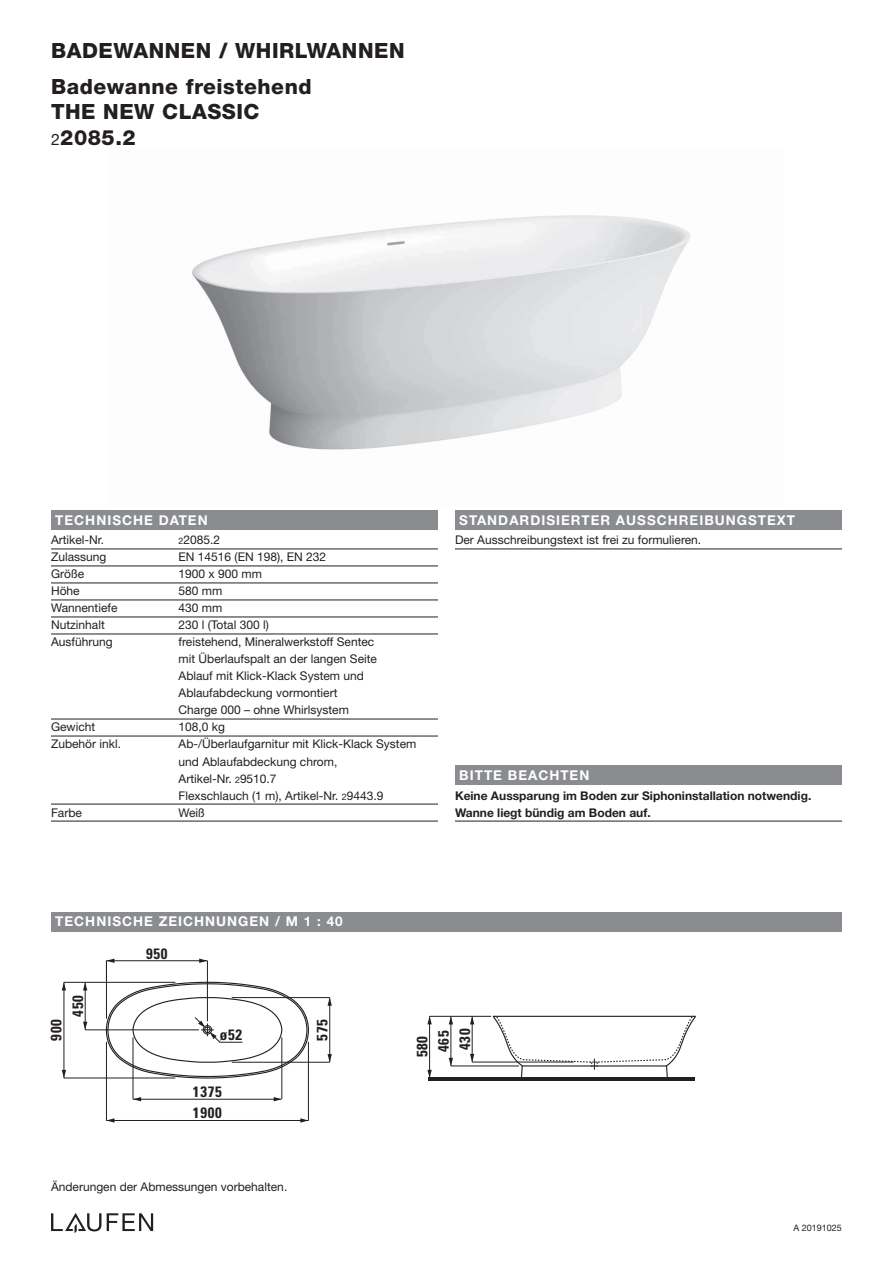
<style>
.page{position:relative;width:893px;height:1263px;background:#fff}
.page>*{position:absolute;margin:0;border:0;box-sizing:border-box;transform-origin:0 0}
.t1{font:800 21px/25.5px "Helvetica Neue";letter-spacing:.025em;color:#231f20}
.t2{font:700 condensed 15px/21.3px "Univers";letter-spacing:.05em;color:#231f20;text-align:center}
.t3{font:700 13.5px "Helvetica Neue";letter-spacing:.075em;color:#fff}
.t4{font:12px/17px "Helvetica Neue";color:#231f20}
.t5{font:700 12px/17px "Helvetica Neue";color:#231f20}
.t6{font:9px "Helvetica Neue";color:#231f20}
.s1{font-weight:400;font-size:15.75px}
.s2{font-size:9px}
</style>
<div class="page">
<div style="left:51px;top:912px;width:791px;height:19px;background:#8a8c8f"></div>
<svg style="left:107px;top:1213px;width:46px;height:18px"></svg>
<svg style="left:51px;top:1213px;width:50px;height:20px"></svg>
<svg style="left:492px;top:1015px;width:204px;height:63px"></svg>
<hr style="left:64px;top:982px;width:1px;height:96px;background:#231f20">
<hr style="left:64px;top:982px;width:111px;height:1px;background:#231f20">
<hr style="left:64px;top:1078px;width:111px;height:1px;background:#231f20">
<hr style="left:85px;top:982px;width:1px;height:48px;background:#231f20">
<hr style="left:85px;top:1029px;width:114px;height:1px;background:#231f20">
<svg style="left:62px;top:982px;width:4px;height:8px"></svg>
<svg style="left:83px;top:982px;width:4px;height:8px"></svg>
<svg style="left:62px;top:1070px;width:4px;height:8px"></svg>
<svg style="left:83px;top:1022px;width:4px;height:8px"></svg>
<hr style="left:106px;top:1042px;width:1px;height:78px;background:#231f20">
<hr style="left:308px;top:1042px;width:1px;height:78px;background:#231f20">
<hr style="left:106px;top:1120px;width:202px;height:1px;background:#231f20">
<svg style="left:106px;top:1118px;width:8px;height:5px"></svg>
<svg style="left:300px;top:1118px;width:8px;height:5px"></svg>
<hr style="left:133px;top:1099px;width:148px;height:1px;background:#231f20">
<svg style="left:133px;top:1097px;width:8px;height:4px"></svg>
<svg style="left:274px;top:1097px;width:8px;height:4px"></svg>
<hr style="left:329px;top:997px;width:1px;height:65px;background:#231f20">
<svg style="left:327px;top:997px;width:5px;height:9px"></svg>
<svg style="left:328px;top:1054px;width:4px;height:8px"></svg>
<hr style="left:232px;top:997px;width:98px;height:1px;background:#231f20">
<hr style="left:232px;top:1062px;width:98px;height:1px;background:#231f20">
<hr style="left:282px;top:1037px;width:1px;height:62px;background:#231f20">
<hr style="left:133px;top:1037px;width:1px;height:62px;background:#231f20">
<hr style="left:430px;top:1016px;width:61px;height:1px;background:#231f20">
<hr style="left:429px;top:1016px;width:1px;height:61px;background:#231f20">
<svg style="left:427px;top:1016px;width:5px;height:8px"></svg>
<svg style="left:470px;top:1016px;width:4px;height:8px"></svg>
<hr style="left:472px;top:1016px;width:1px;height:46px;background:#231f20">
<svg style="left:470px;top:1054px;width:4px;height:8px"></svg>
<svg style="left:427px;top:1070px;width:5px;height:8px"></svg>
<hr style="left:472px;top:1062px;width:102px;height:1px;background:#231f20">
<svg style="left:449px;top:1016px;width:4px;height:8px"></svg>
<hr style="left:451px;top:1016px;width:1px;height:50px;background:#231f20">
<svg style="left:449px;top:1058px;width:4px;height:8px"></svg>
<hr style="left:451px;top:1066px;width:68px;height:1px;background:#231f20">
<hr style="left:428px;top:1078px;width:267px;height:3px;background:#231f20">
<svg style="left:105px;top:958px;width:204px;height:121px"></svg>
<img style="left:192px;top:215px;width:499px;height:235px">
<div style="left:51px;top:510px;width:387px;height:19px;background:#8a8c8f"></div>
<hr style="left:51px;top:549px;width:387px;height:1px;background:#231f20">
<hr style="left:51px;top:566px;width:387px;height:1px;background:#231f20">
<hr style="left:51px;top:583px;width:387px;height:1px;background:#231f20">
<hr style="left:51px;top:600px;width:387px;height:1px;background:#231f20">
<hr style="left:51px;top:617px;width:387px;height:1px;background:#231f20">
<hr style="left:51px;top:634px;width:387px;height:1px;background:#231f20">
<hr style="left:51px;top:719px;width:387px;height:1px;background:#231f20">
<hr style="left:51px;top:736px;width:387px;height:1px;background:#231f20">
<hr style="left:51px;top:804px;width:387px;height:1px;background:#231f20">
<hr style="left:51px;top:821px;width:387px;height:1px;background:#231f20">
<div style="left:455px;top:510px;width:387px;height:19px;background:#8a8c8f"></div>
<hr style="left:455px;top:549px;width:387px;height:1px;background:#231f20">
<div style="left:455px;top:765px;width:387px;height:19px;background:#8a8c8f"></div>
<hr style="left:455px;top:821px;width:387px;height:1px;background:#231f20">
<h1 class="t1" style="left:51px;top:39px;width:355px">BADEWANNEN / WHIRLWANNEN</h1>
<h1 class="t1" style="left:51px;top:75px;width:262px">Badewanne freistehend<br>THE NEW CLASSIC<br><span class="s1">2</span>2085.2</h1>
<p class="t3" style="left:55px;top:515px;width:154px">TECHNISCHE DATEN</p>
<p class="t4" style="left:51px;top:533px;width:55px">Artikel-Nr.</p>
<p class="t4" style="left:179px;top:533px;width:43px"><span class="s2">2</span>2085.2</p>
<p class="t4" style="left:51px;top:550px;width:57px">Zulassung</p>
<p class="t4" style="left:179px;top:550px;width:149px">EN 14516 (EN 198), EN 232</p>
<p class="t4" style="left:51px;top:567px;width:35px">Größe</p>
<p class="t4" style="left:179px;top:567px;width:85px">1900 x 900 mm</p>
<p class="t4" style="left:51px;top:584px;width:30px">Höhe</p>
<p class="t4" style="left:179px;top:584px;width:45px">580 mm</p>
<p class="t4" style="left:51px;top:601px;width:68px">Wannentiefe</p>
<p class="t4" style="left:179px;top:601px;width:45px">430 mm</p>
<p class="t4" style="left:51px;top:618px;width:55px">Nutzinhalt</p>
<p class="t4" style="left:179px;top:618px;width:92px">230 l (Total 300 l)</p>
<p class="t4" style="left:51px;top:635px;width:63px">Ausführung</p>
<p class="t4" style="left:179px;top:635px;width:200px">freistehend, Mineralwerkstoff Sentec mit Überlaufspalt an der langen Seite Ablauf mit Klick-Klack System und Ablaufabdeckung vormontiert Charge 000 – ohne Whirlsystem</p>
<p class="t4" style="left:51px;top:720px;width:46px">Gewicht</p>
<p class="t4" style="left:179px;top:720px;width:48px">108,0 kg</p>
<p class="t4" style="left:51px;top:737px;width:72px">Zubehör inkl.</p>
<p class="t4" style="left:179px;top:737px;width:239px">Ab-/Überlaufgarnitur mit Klick-Klack System und Ablaufabdeckung chrom,<br>Artikel-Nr. <span class="s2">2</span>9510.7<br>Flexschlauch (1 m), Artikel-Nr. <span class="s2">2</span>9443.9</p>
<p class="t4" style="left:51px;top:805px;width:32px">Farbe</p>
<p class="t4" style="left:179px;top:805px;width:28px">Weiß</p>
<p class="t3" style="left:55px;top:917px;width:289px">TECHNISCHE ZEICHNUNGEN / M 1 : 40</p>
<p class="t2" style="left:69px;top:1017px;width:23px;rotate:-90deg">450</p>
<p class="t2" style="left:146px;top:944px;width:23px">950</p>
<p class="t3" style="left:459px;top:515px;width:337px">STANDARDISIERTER AUSSCHREIBUNGSTEXT</p>
<p class="t4" style="left:455px;top:533px;width:248px">Der Ausschreibungstext ist frei zu formulieren.</p>
<p class="t3" style="left:459px;top:770px;width:132px">BITTE BEACHTEN</p>
<p class="t5" style="left:455px;top:788px;width:358px">Keine Aussparung im Boden zur Siphoninstallation notwendig.<br>Wanne liegt bündig am Boden auf.</p>
<p class="t2" style="left:47px;top:1041px;width:23px;rotate:-90deg">900</p>
<p class="t2" style="left:220px;top:1026px;width:24px">ø52</p>
<p class="t2" style="left:193px;top:1083px;width:30px">1375</p>
<p class="t2" style="left:193px;top:1104px;width:30px">1900</p>
<p class="t4" style="left:51px;top:1179px;width:238px">Änderungen der Abmessungen vorbehalten.</p>
<p class="t2" style="left:313px;top:1041px;width:23px;rotate:-90deg">575</p>
<p class="t2" style="left:413px;top:1057px;width:30px;rotate:-90deg">580<br>465<br>430</p>
<p class="t6" style="left:794px;top:1224px;width:50px">A 20191025</p>
</div>
